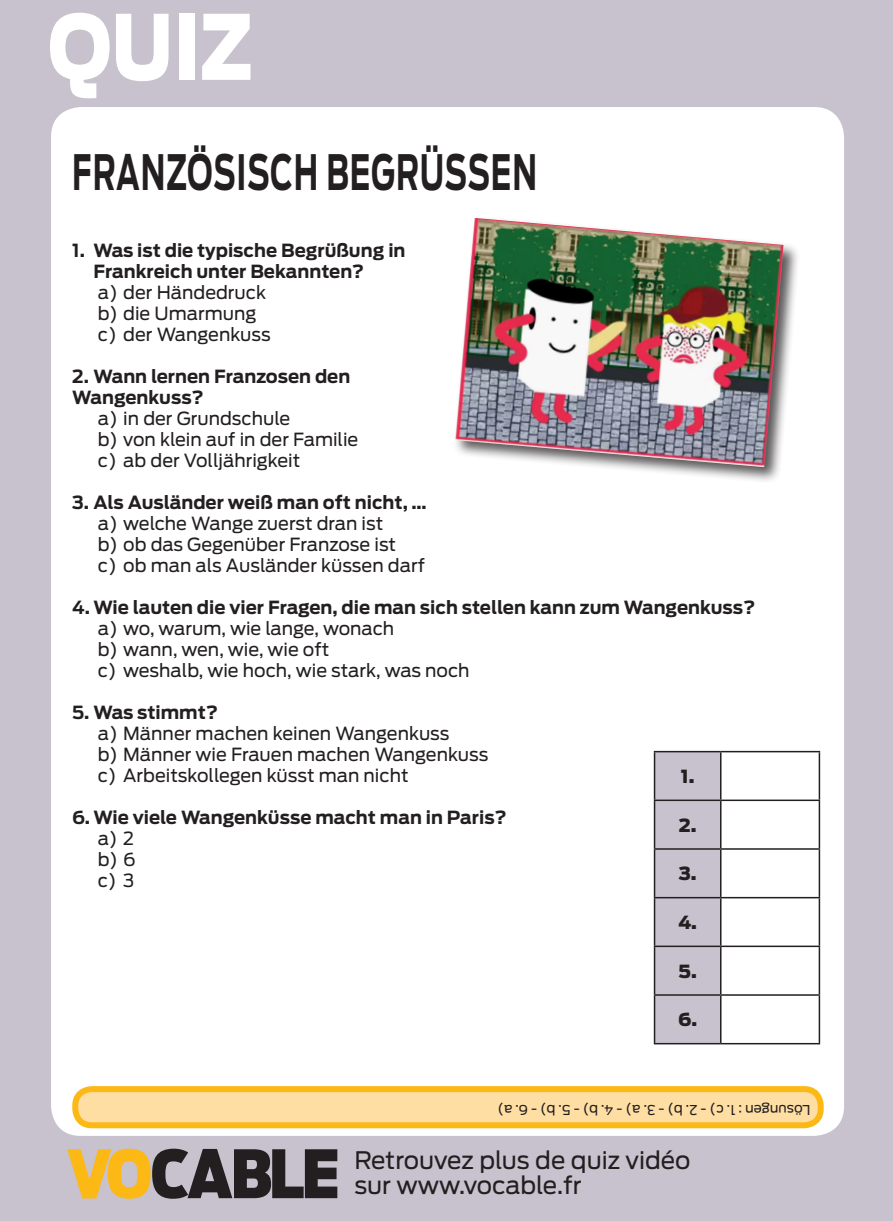
<style>
.page{position:relative;width:893px;height:1221px;background:#fff}
.page>*{position:absolute;margin:0;border:0;box-sizing:border-box;transform-origin:0 0}
.t1{font:900 89.1px "Antenna";color:#fff;scale:.83 1}
.t2{font:700 48.45px "Antenna";letter-spacing:.03em;color:#231f20;scale:.62 1}
.t3{font:24px/25.5px "Antenna";color:#231f20}
.t4{font:18px/21px "Antenna";color:#231f20}
.t5{font:700 18px/21px "Antenna";color:#231f20}
.t6{font:900 18px "Antenna";color:#231f20}
.t7{font:13.5px "Antenna";color:#231f20}
</style>
<div class="page">
<div style="left:0;top:0;width:893px;height:1220px;background:#c8c2cf"></div>
<div style="left:51px;top:107px;width:793px;height:1028px;background:#fff;border-radius:30px"></div>
<svg style="left:67px;top:1148px;width:270px;height:50px"></svg>
<div style="left:75px;top:1089px;width:746px;height:36px;background:#ffdea4;border-radius:16px"></div>
<div style="left:72px;top:1086px;width:752px;height:42px;border:6px solid #fcb814;border-radius:16px"></div>
<div style="left:453px;top:215px;width:348px;height:269px;background:#231f20;opacity:.75"></div>
<img style="left:455px;top:218px;width:329px;height:249px">
<div style="left:655px;top:752px;width:65px;height:290px;background:#c8c2cf"></div>
<hr style="left:654px;top:750px;width:67px;height:2px;background:#231f20">
<hr style="left:654px;top:752px;width:1px;height:47px;background:#231f20">
<hr style="left:721px;top:750px;width:99px;height:2px;background:#231f20">
<hr style="left:720px;top:752px;width:1px;height:47px;background:#231f20">
<hr style="left:819px;top:752px;width:1px;height:47px;background:#231f20">
<hr style="left:654px;top:799px;width:67px;height:2px;background:#231f20">
<hr style="left:654px;top:801px;width:1px;height:47px;background:#231f20">
<hr style="left:721px;top:799px;width:99px;height:2px;background:#231f20">
<hr style="left:720px;top:801px;width:1px;height:47px;background:#231f20">
<hr style="left:819px;top:801px;width:1px;height:47px;background:#231f20">
<hr style="left:654px;top:848px;width:67px;height:1px;background:#231f20">
<hr style="left:654px;top:849px;width:1px;height:47px;background:#231f20">
<hr style="left:721px;top:848px;width:99px;height:1px;background:#231f20">
<hr style="left:720px;top:849px;width:1px;height:47px;background:#231f20">
<hr style="left:819px;top:849px;width:1px;height:47px;background:#231f20">
<hr style="left:654px;top:896px;width:67px;height:2px;background:#231f20">
<hr style="left:654px;top:898px;width:1px;height:47px;background:#231f20">
<hr style="left:721px;top:896px;width:99px;height:2px;background:#231f20">
<hr style="left:720px;top:898px;width:1px;height:47px;background:#231f20">
<hr style="left:819px;top:898px;width:1px;height:47px;background:#231f20">
<hr style="left:654px;top:945px;width:67px;height:2px;background:#231f20">
<hr style="left:654px;top:947px;width:1px;height:47px;background:#231f20">
<hr style="left:721px;top:945px;width:99px;height:2px;background:#231f20">
<hr style="left:720px;top:947px;width:1px;height:47px;background:#231f20">
<hr style="left:819px;top:947px;width:1px;height:47px;background:#231f20">
<hr style="left:654px;top:994px;width:67px;height:1px;background:#231f20">
<hr style="left:654px;top:995px;width:1px;height:47px;background:#231f20">
<hr style="left:721px;top:994px;width:99px;height:1px;background:#231f20">
<hr style="left:720px;top:995px;width:1px;height:47px;background:#231f20">
<hr style="left:819px;top:995px;width:1px;height:47px;background:#231f20">
<hr style="left:654px;top:1042px;width:67px;height:2px;background:#231f20">
<hr style="left:721px;top:1042px;width:99px;height:2px;background:#231f20">
<h1 class="t1" style="left:48px;top:-6px;width:248px">QUIZ</h1>
<h2 class="t2" style="left:72px;top:143px;width:751px">FRANZÖSISCH BEGRÜSSEN</h2>
<p class="t5" style="left:94px;top:240px;width:313px;text-indent:-21px">1. Was ist die typische Begrüßung in<br>Frankreich unter Bekannten?</p>
<p class="t4" style="left:98px;top:282px;width:175px">a) der Händedruck b) die Umarmung c) der Wangenkuss</p>
<p class="t5" style="left:72px;top:366px;width:280px">2. Wann lernen Franzosen den<br>Wangenkuss?</p>
<p class="t4" style="left:98px;top:408px;width:262px">a) in der Grundschule<br>b) von klein auf in der Familie c) ab der Volljährigkeit</p>
<p class="t5" style="left:72px;top:492px;width:356px">3. Als Ausländer weiß man oft nicht, …</p>
<p class="t4" style="left:98px;top:513px;width:329px">a) welche Wange zuerst dran ist<br>b) ob das Gegenüber Franzose ist<br>c) ob man als Ausländer küssen darf</p>
<p class="t5" style="left:72px;top:597px;width:685px">4. Wie lauten die vier Fragen, die man sich stellen kann zum Wangenkuss?</p>
<p class="t4" style="left:98px;top:618px;width:373px">a) wo, warum, wie lange, wonach<br>b) wann, wen, wie, wie oft<br>c) weshalb, wie hoch, wie stark, was noch</p>
<p class="t5" style="left:72px;top:702px;width:147px">5. Was stimmt?</p>
<p class="t4" style="left:98px;top:723px;width:392px">a) Männer machen keinen Wangenkuss<br>b) Männer wie Frauen machen Wangenkuss c) Arbeitskollegen küsst man nicht</p>
<p class="t5" style="left:72px;top:807px;width:436px">6. Wie viele Wangenküsse macht man in Paris?</p>
<p class="t4" style="left:98px;top:828px;width:40px;text-align:justify">a) 2 b) 6 c) 3</p>
<p class="t6" style="left:681px;top:765px;width:15px">1.</p>
<p class="t6" style="left:679px;top:814px;width:19px">2.</p>
<p class="t6" style="left:679px;top:863px;width:19px">3.</p>
<p class="t6" style="left:678px;top:911px;width:20px">4.</p>
<p class="t6" style="left:679px;top:960px;width:20px">5.</p>
<p class="t6" style="left:678px;top:1009px;width:20px">6.</p>
<p class="t7" style="left:810px;top:1117px;width:314px;rotate:-180deg">Lösungen : 1. c) - 2. b) - 3. a) - 4. b) - 5. b) - 6. a)</p>
<h3 class="t3" style="left:354px;top:1147px;width:338px">Retrouvez plus de quiz vidéo sur www.vocable.fr</h3>
</div>
